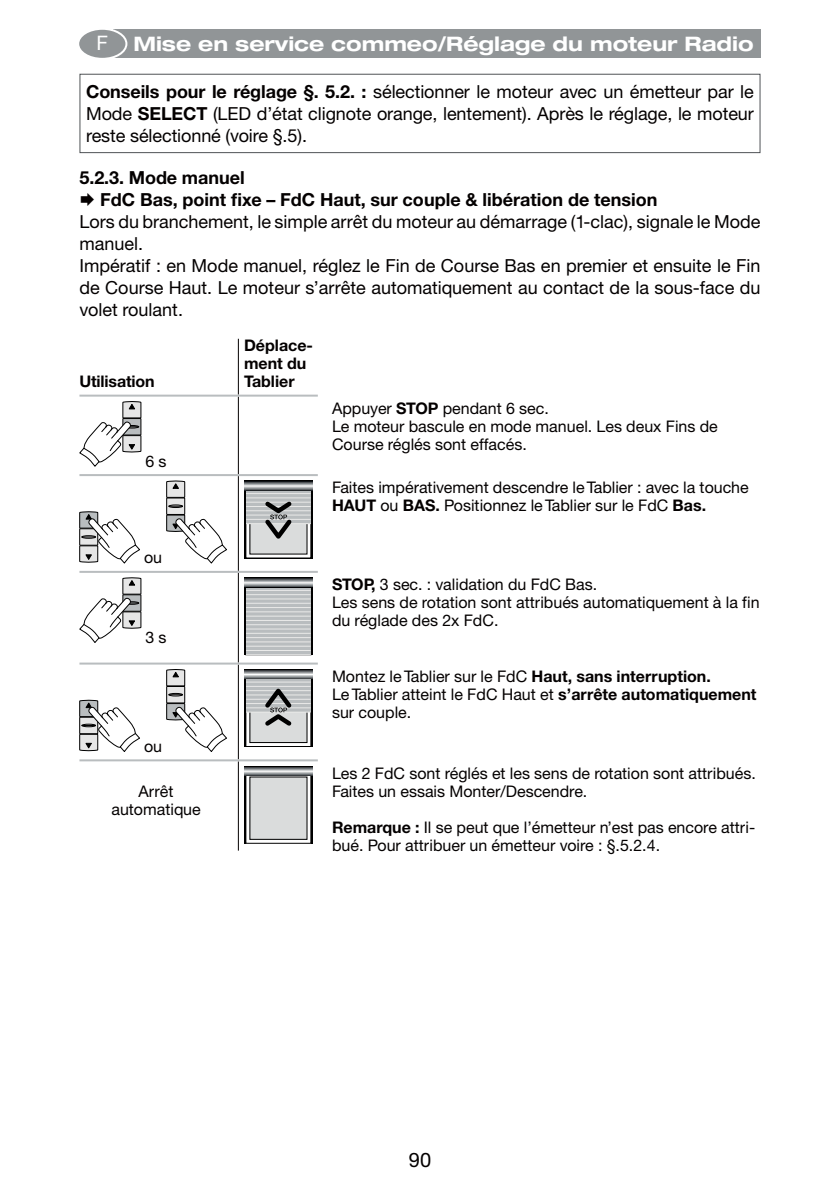
<style>
.page{position:relative;width:840px;height:1191px;background:#fff}
.page>*{position:absolute;margin:0;border:0;box-sizing:border-box;transform-origin:0 0}
.t1{font:700 expanded 20px "Helvetica Neue";color:#fff}
.t2{font:20px "Helvetica Neue CE";color:#040000}
.t3{font:20px "Helvetica Neue CE";color:#fff}
.t4{font:18px/22px "Helvetica Neue CE";color:#040000;text-align:justify}
.t5{font:700 18px "Helvetica Neue CE";letter-spacing:-.005em;color:#040000}
.t6{font:16px/18px "Helvetica Neue CE";color:#040000}
.t7{font:700 16px/18px "Helvetica Neue CE";color:#040000}
.s1{font-weight:700}
</style>
<div class="page">
<div style="left:113px;top:30px;width:647px;height:28px;background:#919597"></div>
<div style="left:78px;top:29px;width:48px;height:30px;background:#919597;border-radius:50%"></div>
<div style="left:77px;top:28px;width:50px;height:32px;border:2px solid #fff;border-radius:50%"></div>
<div style="left:79px;top:74px;width:681px;height:79px;border:1px solid #505356"></div>
<hr style="left:238px;top:339px;width:1px;height:55px;background:#040000">
<hr style="left:238px;top:396px;width:1px;height:78px;background:#040000">
<hr style="left:238px;top:476px;width:1px;height:95px;background:#040000">
<hr style="left:238px;top:573px;width:1px;height:89px;background:#040000">
<hr style="left:238px;top:664px;width:1px;height:95px;background:#040000">
<hr style="left:238px;top:761px;width:1px;height:89px;background:#040000">
<hr style="left:79px;top:394px;width:238px;height:2px;background:#b9bdbf">
<hr style="left:79px;top:474px;width:238px;height:2px;background:#b9bdbf">
<hr style="left:79px;top:571px;width:238px;height:2px;background:#b9bdbf">
<hr style="left:79px;top:662px;width:238px;height:2px;background:#b9bdbf">
<hr style="left:79px;top:759px;width:238px;height:2px;background:#b9bdbf">
<svg style="left:79px;top:401px;width:62px;height:66px"></svg>
<svg style="left:79px;top:511px;width:61px;height:53px"></svg>
<svg style="left:166px;top:481px;width:19px;height:17px"></svg>
<div style="left:166px;top:498px;width:19px;height:16px;background:#e6e6e6"></div>
<div style="left:166px;top:498px;width:19px;height:17px;border:1px solid #000"></div>
<div style="left:168px;top:505px;width:15px;height:3px;border:1px solid #000;border-radius:50%"></div>
<svg style="left:169px;top:506px;width:13px;height:1px"></svg>
<svg style="left:166px;top:514px;width:61px;height:50px"></svg>
<div style="left:244px;top:481px;width:69px;height:77px;background:#000"></div>
<svg style="left:247px;top:524px;width:62px;height:32px"></svg>
<div style="left:245px;top:481px;width:66px;height:77px;border:1px solid #000"></div>
<div style="left:250px;top:484px;width:57px;height:70px;background:#dadcdc"></div>
<div style="left:246px;top:490px;width:64px;height:33px;background:#b9bdbf"></div>
<svg style="left:244px;top:481px;width:69px;height:9px"></svg>
<hr style="left:246px;top:493px;width:64px;height:1px;background:#eaeae9">
<hr style="left:246px;top:497px;width:64px;height:1px;background:#eaeae9">
<hr style="left:246px;top:502px;width:64px;height:1px;background:#eaeae9">
<hr style="left:246px;top:506px;width:64px;height:1px;background:#eaeae9">
<hr style="left:246px;top:510px;width:64px;height:1px;background:#eaeae9">
<hr style="left:246px;top:515px;width:64px;height:1px;background:#eaeae9">
<hr style="left:246px;top:519px;width:64px;height:1px;background:#eaeae9">
<hr style="left:246px;top:523px;width:64px;height:1px;background:#eaeae9">
<svg style="left:261px;top:498px;width:34px;height:41px"></svg>
<svg style="left:79px;top:577px;width:62px;height:66px"></svg>
<div style="left:244px;top:577px;width:69px;height:78px;background:#000"></div>
<div style="left:245px;top:578px;width:66px;height:77px;border:1px solid #000"></div>
<div style="left:246px;top:587px;width:64px;height:68px;background:#b9bdbf"></div>
<svg style="left:244px;top:578px;width:69px;height:9px"></svg>
<hr style="left:246px;top:590px;width:64px;height:1px;background:#eaeae9">
<hr style="left:246px;top:594px;width:64px;height:1px;background:#eaeae9">
<hr style="left:246px;top:598px;width:64px;height:1px;background:#eaeae9">
<hr style="left:246px;top:603px;width:64px;height:1px;background:#eaeae9">
<hr style="left:246px;top:607px;width:64px;height:1px;background:#eaeae9">
<hr style="left:246px;top:611px;width:64px;height:1px;background:#eaeae9">
<hr style="left:246px;top:616px;width:64px;height:1px;background:#eaeae9">
<hr style="left:246px;top:620px;width:64px;height:1px;background:#eaeae9">
<hr style="left:246px;top:624px;width:64px;height:1px;background:#eaeae9">
<hr style="left:246px;top:628px;width:64px;height:1px;background:#eaeae9">
<hr style="left:246px;top:637px;width:64px;height:1px;background:#eaeae9">
<hr style="left:246px;top:633px;width:64px;height:1px;background:#eaeae9">
<hr style="left:246px;top:641px;width:64px;height:1px;background:#eaeae9">
<hr style="left:246px;top:646px;width:64px;height:1px;background:#eaeae9">
<hr style="left:246px;top:650px;width:64px;height:1px;background:#eaeae9">
<hr style="left:246px;top:654px;width:64px;height:1px;background:#eaeae9">
<svg style="left:79px;top:700px;width:61px;height:52px"></svg>
<svg style="left:166px;top:669px;width:19px;height:17px"></svg>
<div style="left:166px;top:686px;width:19px;height:17px;background:#e6e6e6"></div>
<div style="left:166px;top:686px;width:19px;height:17px;border:1px solid #000"></div>
<div style="left:168px;top:693px;width:15px;height:3px;border:1px solid #000;border-radius:50%"></div>
<svg style="left:169px;top:694px;width:13px;height:1px"></svg>
<svg style="left:166px;top:703px;width:61px;height:49px"></svg>
<div style="left:244px;top:669px;width:69px;height:78px;background:#000"></div>
<svg style="left:247px;top:713px;width:62px;height:31px"></svg>
<div style="left:245px;top:670px;width:66px;height:76px;border:1px solid #000"></div>
<div style="left:250px;top:672px;width:57px;height:70px;background:#dadcdc"></div>
<div style="left:246px;top:678px;width:64px;height:34px;background:#b9bdbf"></div>
<svg style="left:244px;top:670px;width:69px;height:9px"></svg>
<hr style="left:246px;top:681px;width:64px;height:1px;background:#eaeae9">
<hr style="left:246px;top:686px;width:64px;height:1px;background:#eaeae9">
<hr style="left:246px;top:690px;width:64px;height:1px;background:#eaeae9">
<hr style="left:246px;top:694px;width:64px;height:1px;background:#eaeae9">
<hr style="left:246px;top:699px;width:64px;height:1px;background:#eaeae9">
<hr style="left:246px;top:703px;width:64px;height:1px;background:#eaeae9">
<hr style="left:246px;top:707px;width:64px;height:1px;background:#eaeae9">
<hr style="left:246px;top:712px;width:64px;height:1px;background:#eaeae9">
<svg style="left:261px;top:688px;width:34px;height:38px"></svg>
<div style="left:244px;top:766px;width:69px;height:77px;background:#000"></div>
<svg style="left:247px;top:776px;width:62px;height:65px"></svg>
<div style="left:245px;top:767px;width:66px;height:76px;border:1px solid #000"></div>
<div style="left:250px;top:777px;width:57px;height:62px;background:#dadcdc"></div>
<hr style="left:246px;top:775px;width:64px;height:1px;background:#b9bdbf">
<svg style="left:244px;top:767px;width:69px;height:8px"></svg>
<p class="t3" style="left:96px;top:36px;width:13px">F</p>
<p class="t1" style="left:133px;top:37px;width:621px">Mise en service commeo/Réglage du moteur Radio</p>
<p class="t4" style="left:86px;top:83px;width:668px"><span class="s1">Conseils pour le réglage §. 5.2. :</span> sélectionner le moteur avec un émetteur par le Mode <span class="s1">SELECT</span> (LED d’état clignote orange, lentement). Après le réglage, le moteur reste sélectionné (voire §.5).</p>
<p class="t5" style="left:79px;top:171px;width:167px">5.2.3. Mode manuel</p>
<p class="t4" style="left:79px;top:191px;width:682px;text-align:left">◻ <span class="s1">FdC Bas, point fixe – FdC Haut, sur couple &amp; libération de tension<br></span>Lors du branchement, le simple arrêt du moteur au démarrage (1-clac), signale le Mode manuel.<br>Impératif : en Mode manuel, réglez le Fin de Course Bas en premier et ensuite le Fin de Course Haut. Le moteur s’arrête automatiquement au contact de la sous-face du volet roulant.</p>
<p class="t7" style="left:79px;top:374px;width:77px">Utilisation</p>
<p class="t6" style="left:145px;top:454px;width:23px">6 s</p>
<p class="t6" style="left:144px;top:550px;width:20px">ou</p>
<p class="t6" style="left:145px;top:630px;width:23px">3 s</p>
<p class="t6" style="left:144px;top:739px;width:20px">ou</p>
<p class="t6" style="left:111px;top:784px;width:91px;text-align:center">Arrêt automatique</p>
<p class="t7" style="left:244px;top:338px;width:71px">Déplace&shy;ment du<br>Tablier</p>
<p class="t6" style="left:332px;top:401px;width:387px">Appuyer <span class="s1">STOP</span> pendant 6 sec.<br>Le moteur bascule en mode manuel. Les deux Fins de<br>Course réglés sont effacés.</p>
<p class="t6" style="left:332px;top:480px;width:418px">Faites impérativement descendre le Tablier : avec la touche<br><span class="s1">HAUT</span> ou <span class="s1">BAS.</span> Positionnez le Tablier sur le FdC <span class="s1">Bas.</span></p>
<p class="t6" style="left:332px;top:577px;width:429px"><span class="s1">STOP,</span> 3 sec. : validation du FdC Bas.<br>Les sens de rotation sont attribués automatiquement à la fin du réglade des 2x FdC.</p>
<p class="t6" style="left:332px;top:669px;width:426px">Montez le Tablier sur le FdC <span class="s1">Haut, sans interruption.<br></span>Le Tablier atteint le FdC Haut et <span class="s1">s’arrête automatiquement </span>sur couple.</p>
<p class="t6" style="left:332px;top:766px;width:425px">Les 2 FdC sont réglés et les sens de rotation sont attribués.<br>Faites un essais Monter/Descendre.</p>
<p class="t6" style="left:332px;top:820px;width:424px"><span class="s1">Remarque :</span> Il se peut que l’émetteur n’est pas encore attri&shy;bué. Pour attribuer un émetteur voire : §.5.2.4.</p>
<p class="t2" style="left:408px;top:1152px;width:24px">90</p>
</div>
